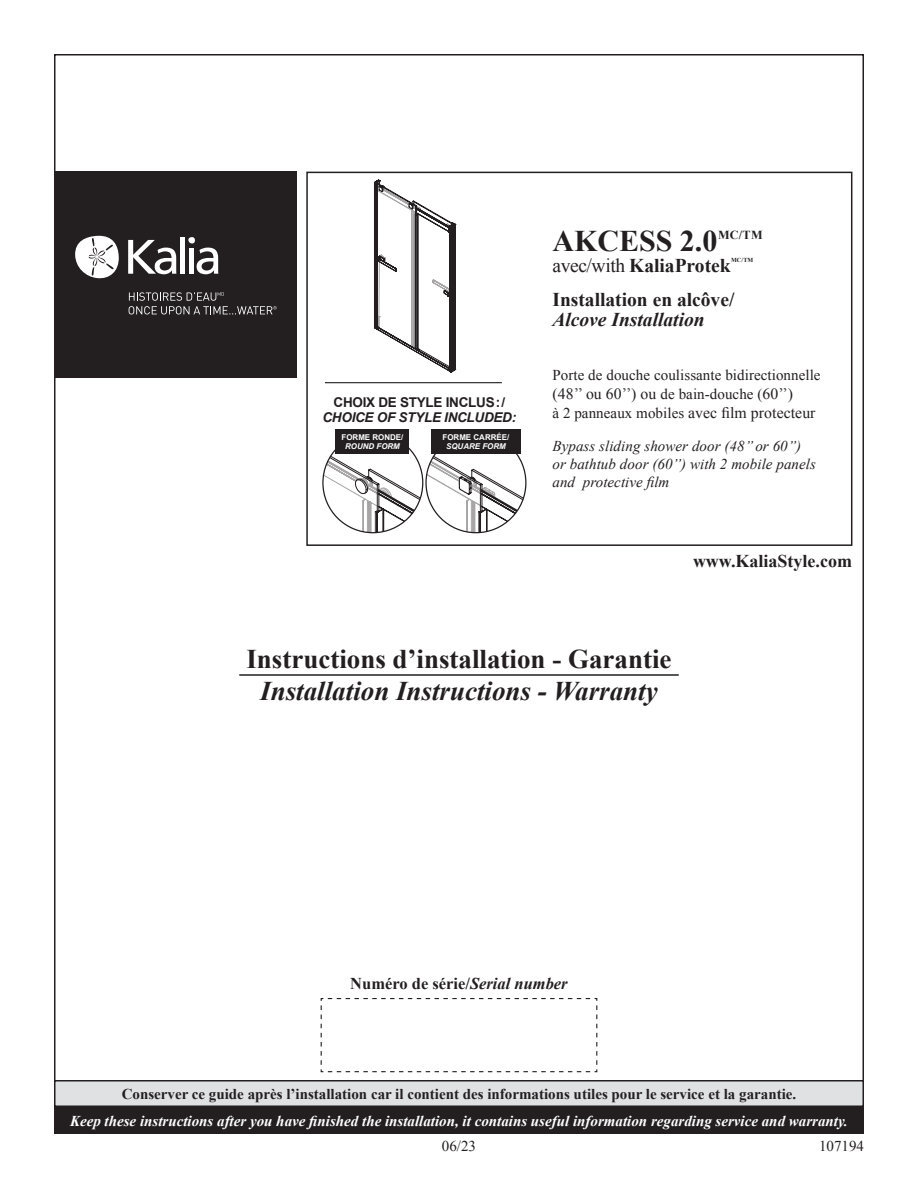
<style>
.page{position:relative;width:918px;height:1188px;background:#fff}
.page>*{position:absolute;margin:0;border:0;box-sizing:border-box;transform-origin:0 0}
.t1{font:700 30px "Times New Roman";color:#231f20}
.t2{font:700 27px "Times New Roman";color:#231f20}
.t3{font:italic 700 27px "Times New Roman";color:#231f20}
.t4{font:700 19.5px "Times New Roman";color:#231f20}
.t5{font:italic 700 19.5px "Times New Roman";color:#231f20}
.t6{font:700 18px "Times New Roman";color:#231f20}
.t7{font:700 16.5px "Times New Roman";color:#231f20}
.t8{font:15.75px/18.8px "Times New Roman";letter-spacing:.005em;color:#231f20}
.t9{font:italic 700 15px "Times New Roman";color:#fff}
.t10{font:700 15px "Times New Roman";color:#231f20}
.t11{font:italic 15px/18px "Times New Roman";letter-spacing:.005em;color:#231f20}
.t12{font:15px "Times New Roman";letter-spacing:.005em;color:#231f20}
.t13{font:italic 700 13.5px "Arial";letter-spacing:-.02em;color:#231f20}
.t14{font:700 13.5px "Arial";letter-spacing:-.02em;color:#231f20}
.t15{font:700 12.3px "Times New Roman";color:#231f20}
.t16{font:700 7.95px "Arial";color:#fff}
.t17{font:italic 700 7.95px "Arial";color:#fff}
.t18{font:700 6.15px "Times New Roman";color:#231f20}
.s1{font-weight:400}
.s2{font-size:15px}
.s3{font-style:italic}
</style>
<div class="page">
<hr style="left:239px;top:674px;width:440px;height:2px;background:#231f20">
<svg style="left:320px;top:998px;width:278px;height:75px"></svg>
<div style="left:55px;top:1081px;width:808px;height:25px;background:#e0e1e3"></div>
<div style="left:54px;top:1080px;width:810px;height:27px;border:2px solid #231f20"></div>
<div style="left:54px;top:1107px;width:810px;height:27px;background:#231f20"></div>
<div style="left:55px;top:172px;width:242px;height:206px;background:#231f20"></div>
<svg style="left:75px;top:235px;width:44px;height:44px"></svg>
<div style="left:180px;top:237px;width:5px;height:37px;background:#fff"></div>
<div style="left:189px;top:248px;width:5px;height:26px;background:#fff"></div>
<div style="left:188px;top:237px;width:7px;height:7px;background:#fff;border-radius:50%"></div>
<svg style="left:128px;top:240px;width:48px;height:34px"></svg>
<svg style="left:197px;top:248px;width:21px;height:26px"></svg>
<svg style="left:129px;top:292px;width:148px;height:22px"></svg>
<div style="left:306px;top:172px;width:546px;height:374px;border:2px solid #231f20"></div>
<hr style="left:325px;top:382px;width:177px;height:1px;background:#231f20">
<svg style="left:323px;top:433px;width:202px;height:100px"></svg>
<div style="left:431px;top:429px;width:90px;height:24px;background:#231f20"></div>
<div style="left:336px;top:429px;width:73px;height:25px;background:#231f20"></div>
<svg style="left:374px;top:180px;width:81px;height:192px"></svg>
<p class="t14" style="left:334px;top:394px;width:173px">CHOIX DE STYLE INCLUS:/</p>
<p class="t13" style="left:323px;top:409px;width:195px">CHOICE OF STYLE INCLUDED:</p>
<p class="t16" style="left:443px;top:431px;width:68px">FORME CARRÉE/</p>
<p class="t17" style="left:446px;top:441px;width:61px">SQUARE FORM</p>
<p class="t16" style="left:342px;top:432px;width:63px">FORME RONDE/</p>
<p class="t17" style="left:345px;top:441px;width:56px">ROUND FORM</p>
<h1 class="t1" style="left:552px;top:220px;width:167px">AKCESS 2.0</h1>
<p class="t15" style="left:718px;top:227px;width:46px">MC/TM</p>
<h3 class="t4" style="left:552px;top:252px;width:180px"><span class="s1">avec/with</span> KaliaProtek</h3>
<p class="t18" style="left:731px;top:256px;width:24px">MC/TM</p>
<h3 class="t4" style="left:552px;top:286px;width:184px">Installation en alcôve/</h3>
<h3 class="t5" style="left:552px;top:306px;width:154px">Alcove Installation</h3>
<p class="t12" style="left:552px;top:365px;width:270px">Porte de douche coulissante bidirectionnelle</p>
<p class="t8" style="left:552px;top:384px;width:265px">(48’’ ou 60’’) ou <span class="s2">de bain-douche (</span>60’’)<br><span class="s2">à 2 panneaux mobiles</span> avec film protecteur</p>
<p class="t11" style="left:552px;top:437px;width:265px">Bypass sliding shower door (48’’ or 60’’) or bathtub door (60’’) with 2 mobile panels and protective film</p>
<p class="t6" style="left:693px;top:549px;width:160px">www.KaliaStyle.com</p>
<h2 class="t2" style="left:246px;top:640px;width:427px">Instructions d’installation - Garantie</h2>
<h2 class="t3" style="left:260px;top:672px;width:399px">Installation Instructions - Warranty</h2>
<p class="t7" style="left:350px;top:972px;width:219px">Numéro de série/<span class="s3">Serial number</span></p>
<p class="t10" style="left:122px;top:1083px;width:676px">Conserver ce guide après l’installation car il contient des informations utiles pour le service et la garantie.</p>
<p class="t9" style="left:70px;top:1110px;width:779px">Keep these instructions after you have finished the installation, it contains useful information regarding service and warranty.</p>
<p class="t12" style="left:442px;top:1136px;width:36px">06/23</p>
<p class="t12" style="left:819px;top:1136px;width:46px">107194</p>
</div>
